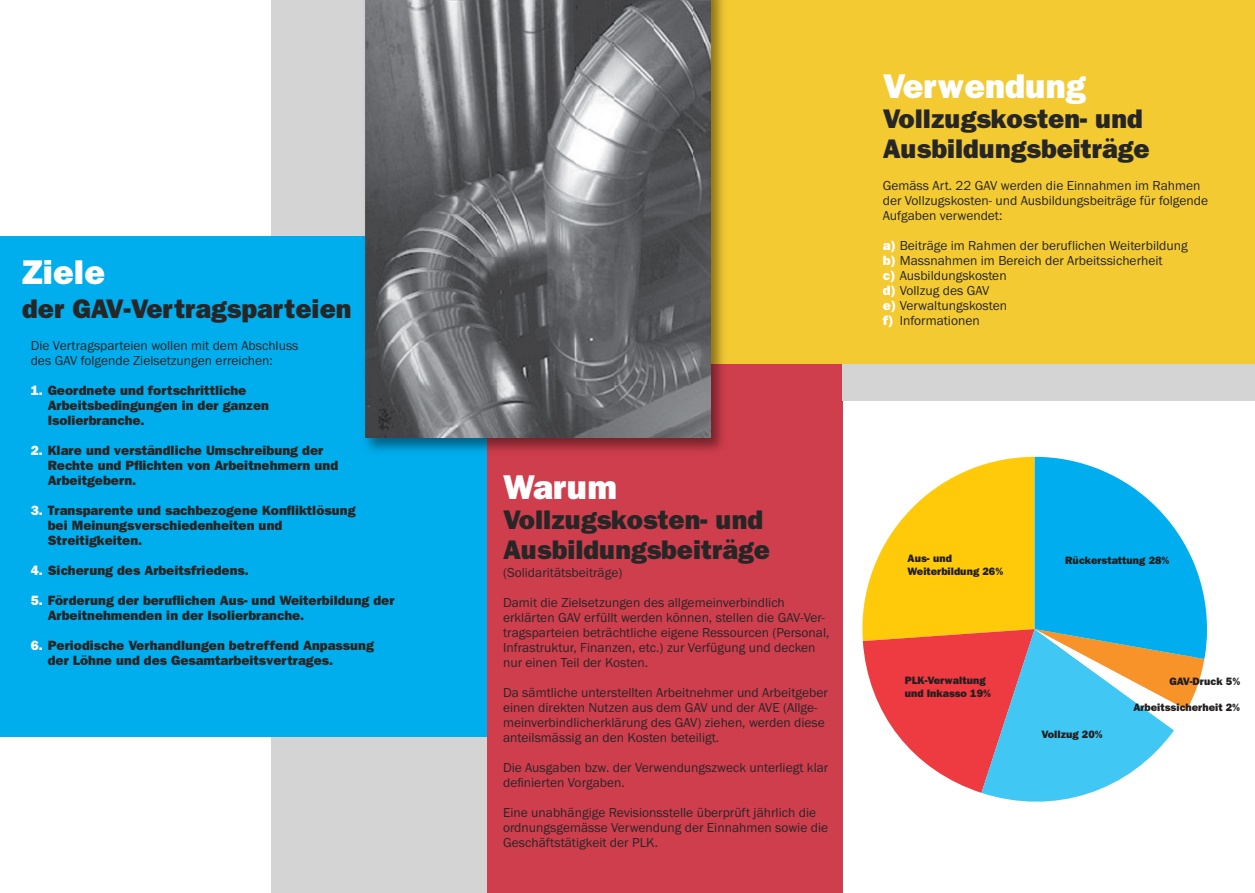
<style>
.page{position:relative;width:1255px;height:893px;background:#fff}
.page>*{position:absolute;margin:0;border:0;box-sizing:border-box;transform-origin:0 0}
.t1{font:800 34.5px "Franklin Gothic";color:#fff}
.t2{font:800 27px/30px "Franklin Gothic";color:#272627}
.t3{font:13.5px/15px "Franklin Gothic";color:#272627}
.t4{font:800 13.5px/15px "Franklin Gothic";color:#272627}
.t5{font:800 10.8px/12.9px "Franklin Gothic";color:#231f20}
.s1{color:#fff}
.s2{font-weight:800;color:#fff}
</style>
<div class="page">
<div style="left:628px;top:0;width:626px;height:365px;background:#f3ca32"></div>
<div style="left:271px;top:0;width:242px;height:893px;background:#d4d4d4"></div>
<div style="left:487px;top:365px;width:355px;height:528px;background:#cf3e4d"></div>
<div style="left:0;top:236px;width:487px;height:500px;background:#00aded"></div>
<img style="left:710px;top:0;width:19px;height:365px">
<img style="left:487px;top:365px;width:236px;height:87px">
<img style="left:365px;top:236px;width:122px;height:216px">
<img style="left:366px;top:0;width:344px;height:438px">
<svg style="left:862px;top:457px;width:344px;height:345px"></svg>
<div style="left:842px;top:365px;width:412px;height:36px;background:#d4d4d4"></div>
<h1 class="t1" style="left:22px;top:252px;width:84px">Ziele</h1>
<h2 class="t2" style="left:22px;top:294px;width:331px">der GAV-Vertragsparteien</h2>
<p class="t3" style="left:31px;top:338px;width:269px">Die Vertragsparteien wollen mit dem Abschluss des GAV folgende Zielsetzungen erreichen:</p>
<p class="t4" style="left:48px;top:383px;width:223px;text-indent:-17px"><span class="s1">1.</span> Geordnete und fortschrittliche<br>Arbeitsbedingungen in der ganzen<br>Isolierbranche.</p>
<p class="t4" style="left:48px;top:443px;width:292px;text-indent:-17px"><span class="s1">2.</span> Klare und verständliche Umschreibung der<br>Rechte und Pflichten von Arbeitnehmern und<br>Arbeitgebern.</p>
<p class="t4" style="left:48px;top:503px;width:309px;text-indent:-17px"><span class="s1">3.</span> Transparente und sachbezogene Konfliktlösung bei Meinungsverschiedenheiten und<br>Streitigkeiten.</p>
<p class="t4" style="left:31px;top:563px;width:220px"><span class="s1">4.</span> Sicherung des Arbeitsfriedens.</p>
<p class="t4" style="left:48px;top:593px;width:348px;text-indent:-17px"><span class="s1">5.</span> Förderung der beruflichen Aus- und Weiterbildung der<br>Arbeitnehmenden in der Isolierbranche.</p>
<p class="t4" style="left:48px;top:638px;width:327px;text-indent:-17px"><span class="s1">6.</span> Periodische Verhandlungen betreffend Anpassung der Löhne und des Gesamtarbeitsvertrages.</p>
<h1 class="t1" style="left:882px;top:66px;width:205px">Verwendung</h1>
<h2 class="t2" style="left:882px;top:103px;width:268px">Vollzugskosten- und<br>Ausbildungsbeiträge</h2>
<p class="t3" style="left:882px;top:178px;width:327px">Gemäss Art. 22 GAV werden die Einnahmen im Rahmen der Vollzugskosten- und Ausbildungsbeiträge für folgende<br>Aufgaben verwendet:</p>
<p class="t3" style="left:882px;top:238px;width:306px"><span class="s2">a)</span> Beiträge im Rahmen der beruflichen Weiterbildung <span class="s2">b)</span> Massnahmen im Bereich der Arbeitssicherheit<br><span class="s2">c)</span> Ausbildungskosten<br><span class="s2">d)</span> Vollzug des GAV<br><span class="s2">e)</span> Verwaltungskosten<br><span class="s2">f)</span> Informationen</p>
<h1 class="t1" style="left:503px;top:466px;width:116px">Warum</h1>
<h2 class="t2" style="left:503px;top:504px;width:268px">Vollzugskosten- und<br>Ausbildungsbeiträge</h2>
<p class="t3" style="left:503px;top:564px;width:121px">(Solidaritätsbeiträge)</p>
<p class="t3" style="left:503px;top:594px;width:328px">Damit die Zielsetzungen des allgemeinverbindlich erklärten GAV erfüllt werden können, stellen die GAV-Ver&shy;tragsparteien beträchtliche eigene Ressourcen (Personal, Infrastruktur, Finanzen, etc.) zur Verfügung und decken nur einen Teil der Kosten.</p>
<p class="t3" style="left:503px;top:684px;width:326px">Da sämtliche unterstellten Arbeitnehmer und Arbeitgeber einen direkten Nutzen aus dem GAV und der AVE (Allge&shy;meinverbindlicherklärung des GAV) ziehen, werden diese anteilsmässig an den Kosten beteiligt.</p>
<p class="t3" style="left:503px;top:759px;width:327px">Die Ausgaben bzw. der Verwendungszweck unterliegt klar definierten Vorgaben.</p>
<p class="t3" style="left:503px;top:804px;width:326px">Eine unabhängige Revisionsstelle überprüft jährlich die ordnungsgemässe Verwendung der Einnahmen sowie die<br>Geschäftstätigkeit der PLK.</p>
<p class="t5" style="left:907px;top:552px;width:97px">Aus- und<br>Weiterbildung 26%</p>
<p class="t5" style="left:1065px;top:554px;width:106px">Rückerstattung 28%</p>
<p class="t5" style="left:904px;top:674px;width:88px">PLK-Verwaltung und Inkasso 19%</p>
<p class="t5" style="left:1041px;top:728px;width:63px">Vollzug 20%</p>
<p class="t5" style="left:1169px;top:674px;width:72px">GAV-Druck 5%</p>
<p class="t5" style="left:1133px;top:701px;width:108px">Arbeitssicherheit 2%</p>
</div>
